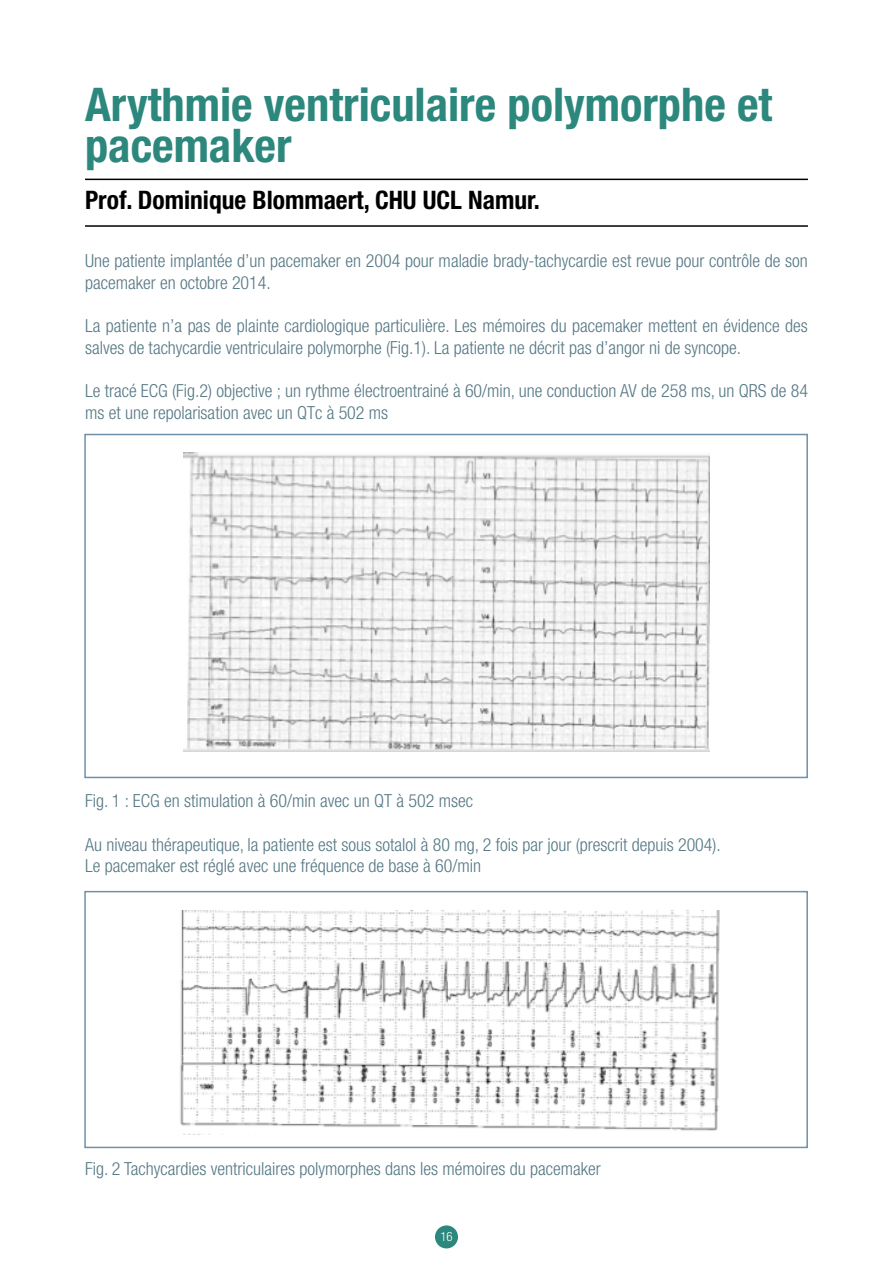
<style>
.page{position:relative;width:893px;height:1263px;background:#fff}
.page>*{position:absolute;margin:0;border:0;box-sizing:border-box;transform-origin:0 0}
.t1{font:700 condensed 46.5px/40.5px "Helvetica Neue";color:#2c877d}
.t2{font:700 condensed 25.5px "Helvetica Neue";color:#000}
.t3{font:300 condensed 18px/21.6px "Helvetica Neue";color:#557885}
.t4{font:300 condensed 12.75px "Helvetica Neue";color:#fff}
</style>
<div class="page">
<div style="left:435px;top:1225px;width:23px;height:23px;background:#2c877d;border-radius:50%"></div>
<hr style="left:85px;top:225px;width:723px;height:2px;background:#000">
<hr style="left:85px;top:179px;width:723px;height:1px;background:#000">
<img style="left:183px;top:453px;width:527px;height:298px">
<div style="left:84px;top:434px;width:724px;height:344px;border:2px solid #6f90a7"></div>
<div style="left:84px;top:891px;width:724px;height:257px;border:2px solid #6f90a7"></div>
<img style="left:180px;top:910px;width:540px;height:221px">
<h1 class="t1" style="left:85px;top:84px;width:689px">Arythmie ventriculaire polymorphe et pacemaker</h1>
<h2 class="t2" style="left:85px;top:184px;width:456px">Prof. Dominique Blommaert, CHU UCL Namur.</h2>
<p class="t3" style="left:85px;top:250px;width:724px">Une patiente implantée d’un pacemaker en 2004 pour maladie brady-tachycardie est revue pour contrôle de son pacemaker en octobre 2014.</p>
<p class="t3" style="left:85px;top:315px;width:724px">La patiente n’a pas de plainte cardiologique particulière. Les mémoires du pacemaker mettent en évidence des salves de tachycardie ventriculaire polymorphe (Fig.1). La patiente ne décrit pas d’angor ni de syncope.</p>
<p class="t3" style="left:85px;top:380px;width:724px">Le tracé ECG (Fig.2) objective ; un rythme électroentrainé à 60/min, une conduction AV de 258 ms, un QRS de 84 ms et une repolarisation avec un QTc à 502 ms</p>
<p class="t3" style="left:85px;top:790px;width:390px">Fig. 1 : ECG en stimulation à 60/min avec un QT à 502 msec</p>
<p class="t3" style="left:85px;top:833px;width:637px">Au niveau thérapeutique, la patiente est sous sotalol à 80 mg, 2 fois par jour (prescrit depuis 2004).<br>Le pacemaker est réglé avec une fréquence de base à 60/min</p>
<p class="t3" style="left:85px;top:1157px;width:517px">Fig. 2 Tachycardies ventriculaires polymorphes dans les mémoires du pacemaker</p>
<p class="t4" style="left:440px;top:1229px;width:14px">16</p>
</div>
